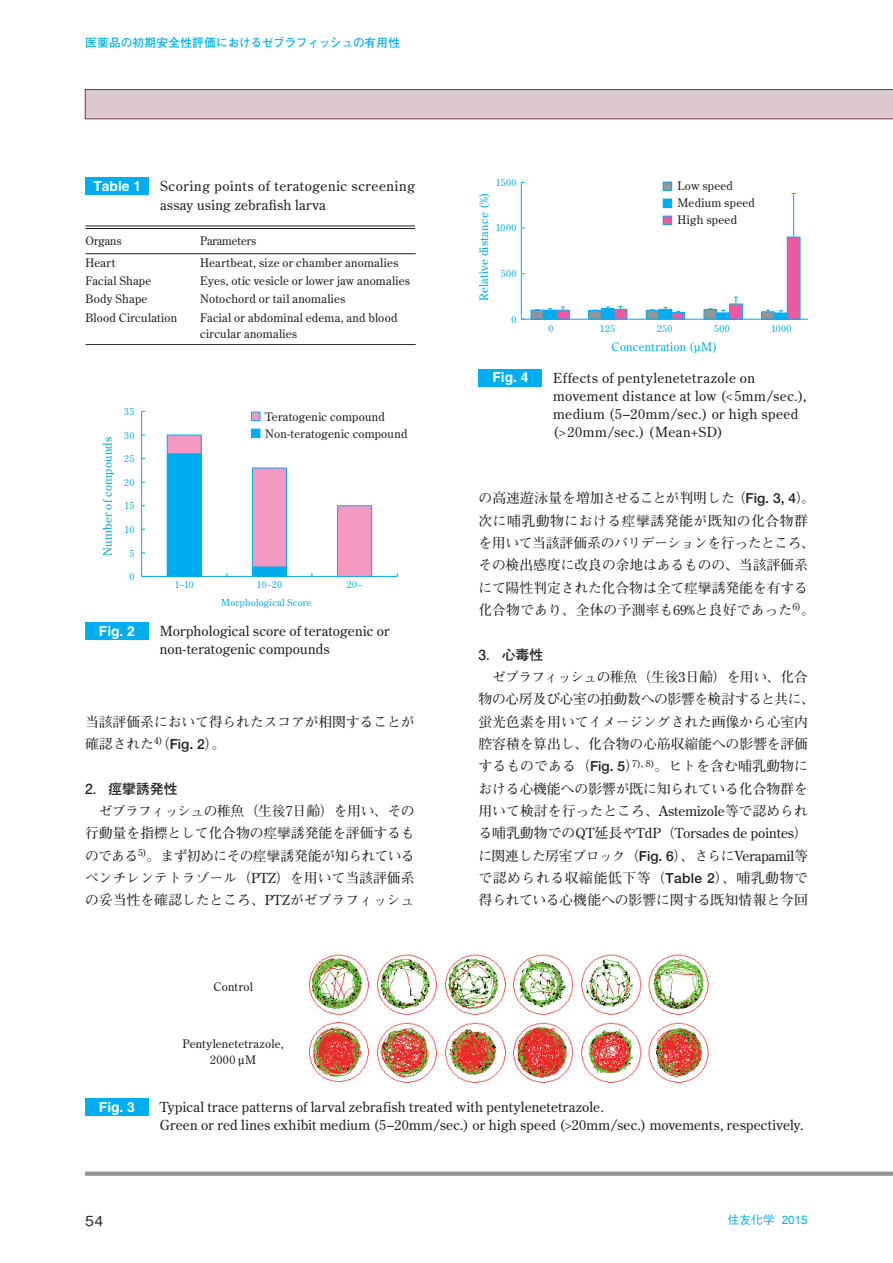
<style>
.page{position:relative;width:893px;height:1263px;background:#fff}
.page>*{position:absolute;margin:0;border:0;box-sizing:border-box;transform-origin:0 0}
.t1{font:700 13.8px/22.4px "Futo Min A101 Pro";color:#231f20}
.t2{font:13.8px/18.1px "Century Old Style";letter-spacing:.02em;color:#231f20}
.t3{font:13.8px/18.1px "Century Old Style";letter-spacing:.04em;color:#231f20}
.t4{font:13.8px/18.1px "Century Old Style Std";letter-spacing:.03em;color:#231f20}
.t5{font:13.8px "Century Old Style Std";color:#231f20}
.t6{font:700 13.8px "Helvetica";color:#fff}
.t7{font:700 13.8px "Futo Go B101 Pr 6";color:#231f20}
.t8{font:500 13.8px "Gothic BBB Pro";color:#231f20}
.t9{font:11.7px/18.5px "Century Old Style Std";letter-spacing:.02em;color:#231f20}
.t10{font:11.7px "Century Old Style Std";letter-spacing:.02em;color:#00aeef}
.t11{font:700 11.7px "Futo Go B101 Pro";letter-spacing:-.025em;color:#00aeef}
.t12{font:11.7px "Century Old Style Std";color:#231f20}
.t13{font:500 11.7px "Gothic BBB Pr 6";color:#00aeef}
.t14{font:9.6px "Century Old Style Std";letter-spacing:.04em;color:#00aeef}
.t15{font:9.6px "Century Old Style Std";letter-spacing:.02em;color:#00aeef}
.s1{font-family:"Helvetica Neue";font-weight:500}
.s2{font-family:"Century Old Style Std";font-weight:400}
.s3{font-family:"Futo Min A101 Pro";font-weight:700}
.s4{font-family:"Helvetica";font-weight:400}
</style>
<div class="page">
<div style="left:85px;top:1171px;width:808px;height:5px;background:#939598"></div>
<div style="left:85px;top:89px;width:808px;height:30px;background:#dcc8cc"></div>
<div style="left:85px;top:1098px;width:64px;height:17px;background:#00aeef"></div>
<img style="left:309px;top:954px;width:400px;height:129px">
<div style="left:85px;top:178px;width:64px;height:17px;background:#00aeef"></div>
<hr style="left:85px;top:226px;width:330px;height:1px;background:#231f20">
<hr style="left:85px;top:228px;width:330px;height:1px;background:#231f20">
<hr style="left:86px;top:253px;width:330px;height:1px;background:#231f20">
<hr style="left:86px;top:344px;width:330px;height:1px;background:#231f20">
<div style="left:478px;top:369px;width:64px;height:17px;background:#00aeef"></div>
<div style="left:531px;top:310px;width:13px;height:9px;background:#939598"></div>
<div style="left:531px;top:310px;width:13px;height:9px;border:1px solid #00aeef"></div>
<div style="left:589px;top:310px;width:12px;height:9px;background:#939598"></div>
<div style="left:588px;top:310px;width:14px;height:9px;border:1px solid #00aeef"></div>
<div style="left:646px;top:310px;width:13px;height:9px;background:#939598"></div>
<div style="left:646px;top:310px;width:13px;height:9px;border:1px solid #00aeef"></div>
<div style="left:704px;top:309px;width:13px;height:10px;background:#939598"></div>
<div style="left:704px;top:309px;width:13px;height:10px;border:1px solid #00aeef"></div>
<div style="left:761px;top:312px;width:13px;height:7px;background:#939598"></div>
<div style="left:544px;top:310px;width:13px;height:9px;background:#00aeef"></div>
<div style="left:543px;top:310px;width:14px;height:9px;border:1px solid #00aeef"></div>
<div style="left:601px;top:309px;width:13px;height:10px;background:#00aeef"></div>
<div style="left:601px;top:308px;width:13px;height:11px;border:1px solid #00aeef"></div>
<div style="left:659px;top:309px;width:13px;height:10px;background:#00aeef"></div>
<div style="left:717px;top:313px;width:13px;height:6px;background:#00aeef"></div>
<div style="left:716px;top:313px;width:14px;height:6px;border:1px solid #00aeef"></div>
<div style="left:774px;top:313px;width:13px;height:6px;background:#00aeef"></div>
<div style="left:557px;top:310px;width:12px;height:9px;background:#ef59a1"></div>
<div style="left:556px;top:310px;width:14px;height:9px;border:1px solid #00aeef"></div>
<div style="left:614px;top:309px;width:13px;height:10px;background:#ef59a1"></div>
<div style="left:614px;top:309px;width:13px;height:10px;border:1px solid #00aeef"></div>
<div style="left:672px;top:312px;width:13px;height:7px;background:#ef59a1"></div>
<div style="left:672px;top:312px;width:13px;height:7px;border:1px solid #00aeef"></div>
<div style="left:730px;top:304px;width:12px;height:15px;background:#ef59a1"></div>
<div style="left:729px;top:304px;width:14px;height:15px;border:1px solid #00aeef"></div>
<div style="left:787px;top:237px;width:13px;height:82px;background:#ef59a1"></div>
<div style="left:787px;top:237px;width:13px;height:82px;border:1px solid #00aeef"></div>
<svg style="left:779px;top:310px;width:4px;height:3px"></svg>
<svg style="left:734px;top:297px;width:4px;height:7px"></svg>
<hr style="left:793px;top:193px;width:1px;height:44px;background:#00aeef">
<hr style="left:521px;top:182px;width:1px;height:137px;background:#00aeef">
<hr style="left:521px;top:319px;width:287px;height:1px;background:#00aeef">
<div style="left:663px;top:182px;width:9px;height:9px;background:#939598"></div>
<div style="left:663px;top:182px;width:9px;height:9px;border:1px solid #00aeef"></div>
<div style="left:663px;top:199px;width:9px;height:9px;background:#00aeef"></div>
<div style="left:663px;top:216px;width:9px;height:9px;background:#ef59a1"></div>
<div style="left:663px;top:216px;width:9px;height:9px;border:1px solid #00aeef"></div>
<div style="left:85px;top:623px;width:64px;height:17px;background:#00aeef"></div>
<div style="left:252px;top:468px;width:34px;height:102px;background:#f499c2"></div>
<div style="left:252px;top:468px;width:35px;height:102px;border:1px solid #00aeef"></div>
<div style="left:167px;top:454px;width:34px;height:122px;background:#00aeef"></div>
<div style="left:252px;top:567px;width:34px;height:9px;background:#00aeef"></div>
<hr style="left:141px;top:411px;width:1px;height:165px;background:#00aeef">
<hr style="left:142px;top:576px;width:255px;height:1px;background:#00aeef">
<div style="left:167px;top:435px;width:34px;height:19px;background:#f499c2"></div>
<div style="left:338px;top:506px;width:34px;height:70px;background:#f499c2"></div>
<div style="left:337px;top:505px;width:35px;height:72px;border:1px solid #00aeef"></div>
<div style="left:251px;top:412px;width:9px;height:9px;background:#f499c2"></div>
<div style="left:251px;top:412px;width:9px;height:9px;border:1px solid #00aeef"></div>
<div style="left:251px;top:429px;width:9px;height:9px;background:#00aeef"></div>
<p class="t11" style="left:85px;top:38px;width:317px">医薬品の初期安全性評価におけるゼブラフィッシュの有用性</p>
<p class="t6" style="left:93px;top:181px;width:49px">Table 1</p>
<p class="t4" style="left:160px;top:178px;width:257px">Scoring points of teratogenic screening assay using zebrafish larva</p>
<p class="t9" style="left:85px;top:232px;width:38px">Organs</p>
<p class="t9" style="left:85px;top:254px;width:93px">Heart<br>Facial Shape<br>Body Shape<br>Blood Circulation</p>
<p class="t12" style="left:200px;top:235px;width:58px">Parameters</p>
<p class="t9" style="left:200px;top:254px;width:211px">Heartbeat, size or chamber anomalies Eyes, otic vesicle or lower jaw anomalies Notochord or tail anomalies<br>Facial or abdominal edema, and blood</p>
<p class="t9" style="left:200px;top:326px;width:98px">circular anomalies</p>
<p class="t10" style="left:102px;top:556px;width:120px;rotate:-90deg">Number of compounds</p>
<p class="t14" style="left:124px;top:407px;width:11px">35</p>
<p class="t14" style="left:124px;top:431px;width:11px">30</p>
<p class="t14" style="left:124px;top:454px;width:11px">25</p>
<p class="t14" style="left:124px;top:478px;width:12px">20</p>
<p class="t14" style="left:124px;top:501px;width:11px">15</p>
<p class="t14" style="left:125px;top:525px;width:11px">10</p>
<p class="t14" style="left:129px;top:549px;width:6px">5</p>
<p class="t9" style="left:265px;top:409px;width:144px;line-height:17px">Teratogenic compound<br>Non-teratogenic compound</p>
<p class="t14" style="left:129px;top:572px;width:6px">0</p>
<p class="t14" style="left:175px;top:580px;width:20px">1~10</p>
<p class="t14" style="left:257px;top:580px;width:26px">10~20</p>
<p class="t14" style="left:347px;top:580px;width:17px">20~</p>
<p class="t15" style="left:221px;top:598px;width:92px">Morphological Score</p>
<p class="t6" style="left:99px;top:626px;width:38px">Fig. 2</p>
<p class="t2" style="left:160px;top:623px;width:231px">Morphological score of teratogenic or non-teratogenic compounds</p>
<p class="t1" style="left:85px;top:712px;width:331px">当該評価系において得られたスコアが相関することが確認された<sup>4)</sup>（<span class="s1">Fig. 2</span>）。</p>
<p class="t7" style="left:85px;top:783px;width:94px">2. 痙攣誘発性</p>
<p class="t1" style="left:85px;top:801px;width:331px;text-align:justify;text-indent:14px">ゼブラフィッシュの稚魚（生後<span class="s2">7</span>日齢）を用い、その行動量を指標として化合物の痙攣誘発能を評価するものである<sup>5)</sup>。まず初めにその痙攣誘発能が知られているペンチレンテトラゾール（<span class="s2">PTZ</span>）を用いて当該評価系の妥当性を確認したところ、<span class="s2">PTZ</span>がゼブラフィッシュ</p>
<p class="t9" style="left:213px;top:978px;width:41px">Control</p>
<p class="t9" style="left:183px;top:1037px;width:103px;line-height:15.9px;text-align:center">Pentylenetetrazole,<br>2000 μM</p>
<p class="t14" style="left:496px;top:178px;width:22px">1500</p>
<p class="t10" style="left:478px;top:301px;width:110px;rotate:-90deg">Relative distance (%)</p>
<p class="t14" style="left:496px;top:223px;width:22px">1000</p>
<p class="t14" style="left:501px;top:269px;width:17px">500</p>
<p class="t14" style="left:511px;top:315px;width:6px">0</p>
<p class="t9" style="left:677px;top:178px;width:79px;line-height:17px">Low speed<br>Medium speed<br>High speed</p>
<p class="t14" style="left:549px;top:324px;width:6px">0</p>
<p class="t14" style="left:600px;top:324px;width:17px">125</p>
<p class="t14" style="left:657px;top:324px;width:17px">250</p>
<p class="t14" style="left:714px;top:324px;width:17px">500</p>
<p class="t14" style="left:771px;top:324px;width:22px">1000</p>
<p class="t10" style="left:612px;top:341px;width:107px">Concentration (μM)</p>
<p class="t6" style="left:492px;top:373px;width:38px">Fig. 4</p>
<p class="t3" style="left:553px;top:370px;width:255px">Effects of pentylenetetrazole on movement distance at low (&lt;5mm/sec.), medium (5–20mm/sec.) or high speed (&gt;20mm/sec.) (Mean+SD)</p>
<p class="t1" style="left:478px;top:489px;width:338px">の高速遊泳量を増加させることが判明した（<span class="s1">Fig. 3, 4</span>）。次に哺乳動物における痙攣誘発能が既知の化合物群を用いて当該評価系のバリデーションを行ったところ、その検出感度に改良の余地はあるものの、当該評価系にて陽性判定された化合物は全て痙攣誘発能を有する化合物であり、全体の予測率も<span class="s2">69%</span>と良好であった<sup>6)</sup>。</p>
<p class="t7" style="left:478px;top:649px;width:66px">3. 心毒性</p>
<p class="t1" style="left:478px;top:667px;width:338px;text-align:center">ゼブラフィッシュの稚魚（生後<span class="s2">3</span>日齢）を用い、化合<br>物の心房及び心室の拍動数への影響を検討すると共に、蛍光色素を用いてイメージングされた画像から心室内腔容積を算出し、化合物の心筋収縮能への影響を評価するものである（<span class="s1">Fig. 5</span>）<sup>7),</sup> <sup>8)</sup>。ヒトを含む哺乳動物における心機能への影響が既に知られている化合物群を用いて検討を行ったところ、<span class="s2">Astemizole</span>等で認められ</p>
<p class="t5" style="left:478px;top:828px;width:331px"><span class="s3">る哺乳動物での</span>QT<span class="s3">延長や</span>TdP<span class="s3">（</span>Torsades de pointes<span class="s3">）</span></p>
<p class="t1" style="left:478px;top:846px;width:331px;text-align:justify">に関連した房室ブロック（<span class="s1">Fig. 6</span>）、さらに<span class="s2">Verapamil</span>等で認められる収縮能低下等（<span class="s1">Table 2</span>）、哺乳動物で得られている心機能への影響に関する既知情報と今回</p>
<p class="t6" style="left:99px;top:1101px;width:38px">Fig. 3</p>
<p class="t2" style="left:160px;top:1099px;width:645px">Typical trace patterns of larval zebrafish treated with pentylenetetrazole.<br>Green or red lines exhibit medium (5–20mm/sec.) or high speed (&gt;20mm/sec.) movements, respectively.</p>
<p class="t8" style="left:85px;top:1215px;width:20px">54</p>
<p class="t13" style="left:728px;top:1215px;width:81px">住友化学 <span class="s4">2015</span></p>
</div>
